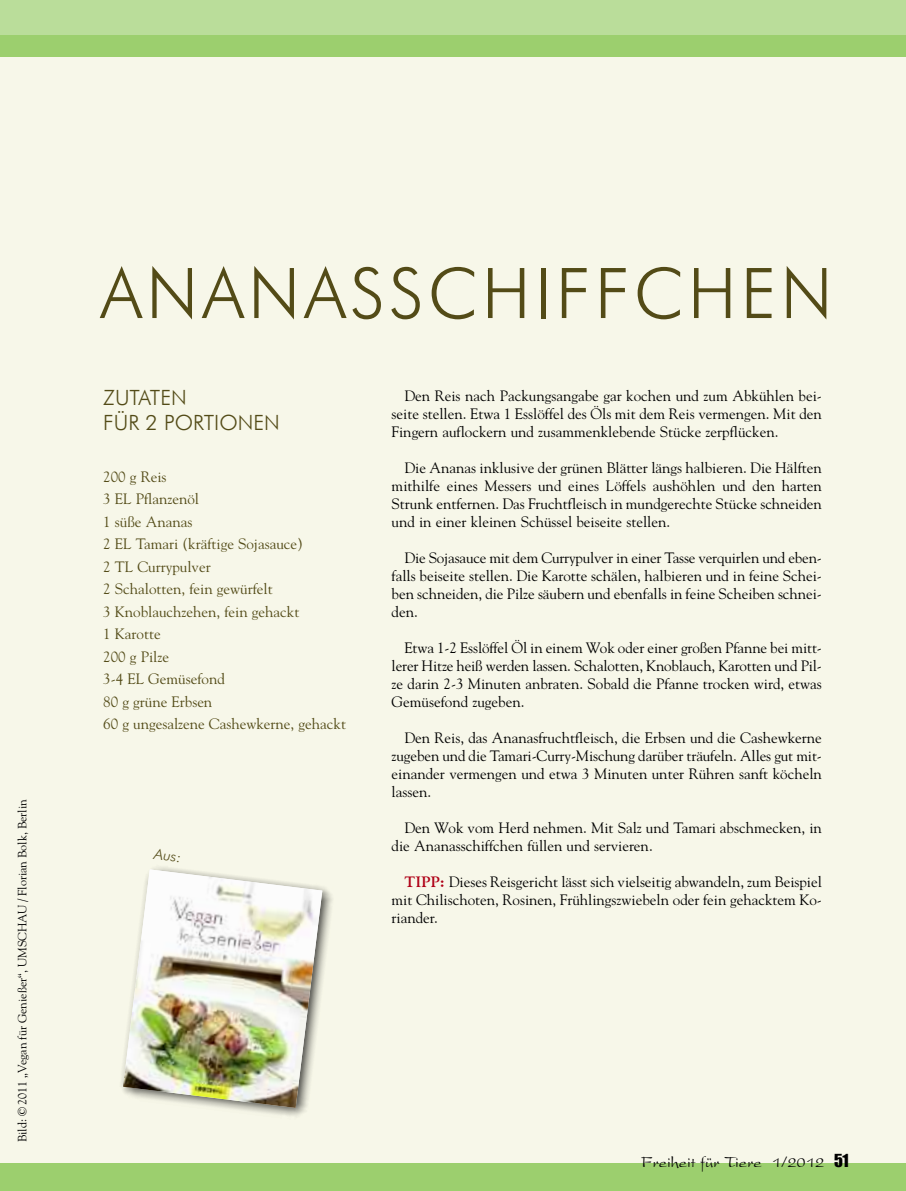
<style>
.page{position:relative;width:906px;height:1191px;background:#fff}
.page>*{position:absolute;margin:0;border:0;box-sizing:border-box;transform-origin:0 0}
.t1{font:300 69.9px "Futura BT";letter-spacing:.06em;color:#534b17}
.t2{font:300 21px/25.2px "Futura BT";color:#534b17}
.t3{font:16.5px "President Plain";color:#000}
.t4{font:15px/18px "Goudy";color:#000;text-align:justify}
.t5{font:15px/22.5px "Goudy";color:#534b17}
.t6{font:italic 300 15px "Futura BT";color:#534b17}
.t7{font:12px "Goudy";color:#000}
.s1{font-weight:700;color:#af0016}
.s2{font-family:"Impact"}
</style>
<div class="page">
<div style="left:0;top:30px;width:906px;height:1142px;background:#f7f7e9"></div>
<div style="left:0;top:5px;width:906px;height:52px;background:#9ccf6e"></div>
<div style="left:0;top:1163px;width:906px;height:28px;background:#9ccf6e"></div>
<div style="left:0;top:0;width:906px;height:35px;background:#badd9a"></div>
<img style="left:121px;top:867px;width:211px;height:249px">
<img style="left:123px;top:869px;width:199px;height:239px">
<p class="t7" style="left:15px;top:1142px;width:344px;rotate:-90deg">Bild: © 2011 „Vegan für Genießer“, UMSCHAU / Florian Bolk, Berlin</p>
<h1 class="t1" style="left:100px;top:251px;width:734px">ANANASSCHIFFCHEN</h1>
<h2 class="t2" style="left:103px;top:385px;width:178px">ZUTATEN<br>FÜR 2 PORTIONEN</h2>
<p class="t5" style="left:103px;top:465px;width:244px">200 g Reis<br>3 EL Pflanzenöl<br>1 süße Ananas<br>2 EL Tamari (kräftige Sojasauce)<br>2 TL Currypulver<br>2 Schalotten, fein gewürfelt<br>3 Knoblauchzehen, fein gehackt<br>1 Karotte<br>200 g Pilze<br>3-4 EL Gemüsefond<br>80 g grüne Erbsen<br>60 g ungesalzene Cashewkerne, gehackt</p>
<p class="t6" style="left:156px;top:845px;width:29px;rotate:7deg">Aus:</p>
<p class="t4" style="left:392px;top:387px;width:432px;text-indent:13px">Den Reis nach Packungsangabe gar kochen und zum Abkühlen bei&shy;seite stellen. Etwa 1 Esslöffel des Öls mit dem Reis vermengen. Mit den Fingern auflockern und zusammenklebende Stücke zerpflücken.</p>
<p class="t4" style="left:392px;top:459px;width:432px;text-indent:13px">Die Ananas inklusive der grünen Blätter längs halbieren. Die Hälften mithilfe eines Messers und eines Löffels aushöhlen und den harten Strunk entfernen. Das Fruchtfleisch in mundgerechte Stücke schneiden und in einer kleinen Schüssel beiseite stellen.</p>
<p class="t4" style="left:392px;top:549px;width:432px;text-indent:13px">Die Sojasauce mit dem Currypulver in einer Tasse verquirlen und eben&shy;falls beiseite stellen. Die Karotte schälen, halbieren und in feine Schei&shy;ben schneiden, die Pilze säubern und ebenfalls in feine Scheiben schnei&shy;den.</p>
<p class="t4" style="left:392px;top:639px;width:432px;text-indent:13px">Etwa 1-2 Esslöffel Öl in einem Wok oder einer großen Pfanne bei mitt&shy;lerer Hitze heiß werden lassen. Schalotten, Knoblauch, Karotten und Pil&shy;ze darin 2-3 Minuten anbraten. Sobald die Pfanne trocken wird, etwas Gemüsefond zugeben.</p>
<p class="t4" style="left:392px;top:729px;width:432px;text-indent:13px">Den Reis, das Ananasfruchtfleisch, die Erbsen und die Cashewkerne zugeben und die Tamari-Curry-Mischung darüber träufeln. Alles gut mit&shy;einander vermengen und etwa 3 Minuten unter Rühren sanft köcheln lassen.</p>
<p class="t4" style="left:392px;top:819px;width:432px;text-indent:13px">Den Wok vom Herd nehmen. Mit Salz und Tamari abschmecken, in die Ananasschiffchen füllen und servieren.</p>
<p class="t4" style="left:392px;top:873px;width:432px;text-indent:13px"><span class="s1">TIPP:</span> Dieses Reisgericht lässt sich vielseitig abwandeln, zum Beispiel mit Chilischoten, Rosinen, Frühlingszwiebeln oder fein gehacktem Ko&shy;riander.</p>
<p class="t3" style="left:641px;top:1155px;width:209px">Freiheit für Tiere 1/2012 <span class="s2">51</span></p>
</div>
